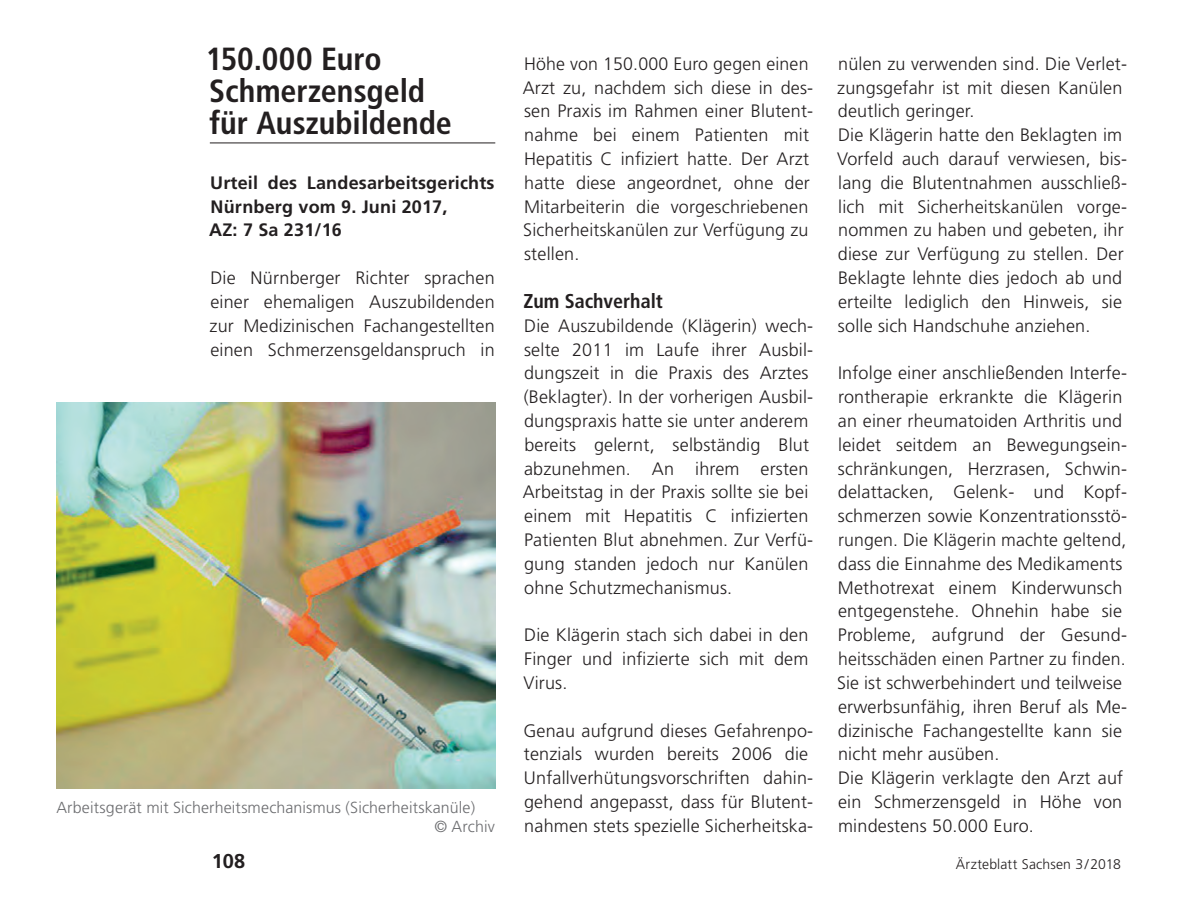
<style>
.page{position:relative;width:1191px;height:901px;background:#fff}
.page>*{position:absolute;margin:0;border:0;box-sizing:border-box;transform-origin:0 0}
.t1{font:700 condensed 32px/32px "Frutiger";color:#231f20}
.t2{font:700 condensed 20px "Frutiger";color:#231f20}
.t3{font:700 20px "Frutiger";color:#231f20}
.t4{font:300 18px/23.8px "Frutiger";letter-spacing:.01em;color:#231f20}
.t5{font:700 18px/23.8px "Frutiger";letter-spacing:.01em;color:#231f20}
.t6{font:300 16px/19px "Frutiger";letter-spacing:.005em;color:#6c6d70}
.t7{font:300 14px "Frutiger";letter-spacing:.01em;color:#231f20}
</style>
<div class="page">
<hr style="left:210px;top:142px;width:285px;height:1px;background:#231f20">
<img style="left:57px;top:402px;width:438px;height:387px">
<h1 class="t1" style="left:206px;top:43px;width:248px">150.000 Euro<br>Schmerzensgeld für Auszubildende</h1>
<p class="t5" style="left:209px;top:170px;width:287px">Urteil des Landesarbeitsgerichts<br>Nürnberg vom 9. Juni 2017,<br>AZ: 7 Sa 231/16</p>
<p class="t4" style="left:210px;top:266px;width:286px;text-align:justify">Die Nürnberger Richter sprachen einer ehemaligen Auszubildenden zur Medizinischen Fachangestellten einen Schmerzensgeldanspruch in</p>
<p class="t6" style="left:434px;top:798px;width:62px;text-indent:-378px">Arbeitsgerät mit Sicherheitsmechanismus (Sicherheitskanüle)<br>© Archiv</p>
<p class="t4" style="left:523px;top:52px;width:292px">Höhe von 150.000 Euro gegen einen<br>Arzt zu, nachdem sich diese in des&shy;sen Praxis im Rahmen einer Blutent&shy;nahme bei einem Patienten mit<br>Hepatitis C infiziert hatte. Der Arzt hatte diese angeordnet, ohne der<br>Mitarbeiterin die vorgeschriebenen<br>Sicherheitskanülen zur Verfügung zu stellen.</p>
<p class="t2" style="left:523px;top:289px;width:141px">Zum Sachverhalt</p>
<p class="t4" style="left:523px;top:313px;width:292px">Die Auszubildende (Klägerin) wech&shy;selte 2011 im Laufe ihrer Ausbil&shy;dungszeit in die Praxis des Arztes (Beklagter). In der vorherigen Ausbil&shy;dungspraxis hatte sie unter anderem bereits gelernt, selbständig Blut abzunehmen. An ihrem ersten Arbeitstag in der Praxis sollte sie bei einem mit Hepatitis C infizierten Patienten Blut abnehmen. Zur Verfü&shy;gung standen jedoch nur Kanülen ohne Schutzmechanismus.</p>
<p class="t4" style="left:523px;top:623px;width:286px;text-align:justify">Die Klägerin stach sich dabei in den Finger und infizierte sich mit dem Virus.</p>
<p class="t4" style="left:523px;top:718px;width:291px">Genau aufgrund dieses Gefahrenpo&shy;tenzials wurden bereits 2006 die Unfallverhütungsvorschriften dahin&shy;gehend angepasst, dass für Blutent&shy;nahmen stets spezielle Sicherheitska-</p>
<p class="t4" style="left:837px;top:52px;width:291px">nülen zu verwenden sind. Die Verlet&shy;zungsgefahr ist mit diesen Kanülen deutlich geringer.<br>Die Klägerin hatte den Beklagten im Vorfeld auch darauf verwiesen, bis&shy;lang die Blutentnahmen ausschließ&shy;lich mit Sicherheitskanülen vorge&shy;nommen zu haben und gebeten, ihr diese zur Verfügung zu stellen. Der Beklagte lehnte dies jedoch ab und erteilte lediglich den Hinweis, sie solle sich Handschuhe anziehen.</p>
<p class="t4" style="left:837px;top:361px;width:291px">Infolge einer anschließenden Interfe&shy;rontherapie erkrankte die Klägerin an einer rheumatoiden Arthritis und leidet seitdem an Bewegungsein&shy;schränkungen, Herzrasen, Schwin&shy;delattacken, Gelenk- und Kopf&shy;schmerzen sowie Konzentrationsstö&shy;rungen. Die Klägerin machte geltend, dass die Einnahme des Medikaments Methotrexat einem Kinderwunsch entgegenstehe. Ohnehin habe sie Probleme, aufgrund der Gesund&shy;heitsschäden einen Partner zu finden.<br>Sie ist schwerbehindert und teilweise erwerbsunfähig, ihren Beruf als Me-- dizinische Fachangestellte kann sie nicht mehr ausüben.<br>Die Klägerin verklagte den Arzt auf ein Schmerzensgeld in Höhe von mindestens 50.000 Euro.</p>
<p class="t3" style="left:212px;top:849px;width:35px">108</p>
<p class="t7" style="left:956px;top:856px;width:166px">Ärzteblatt Sachsen 3/2018</p>
</div>
